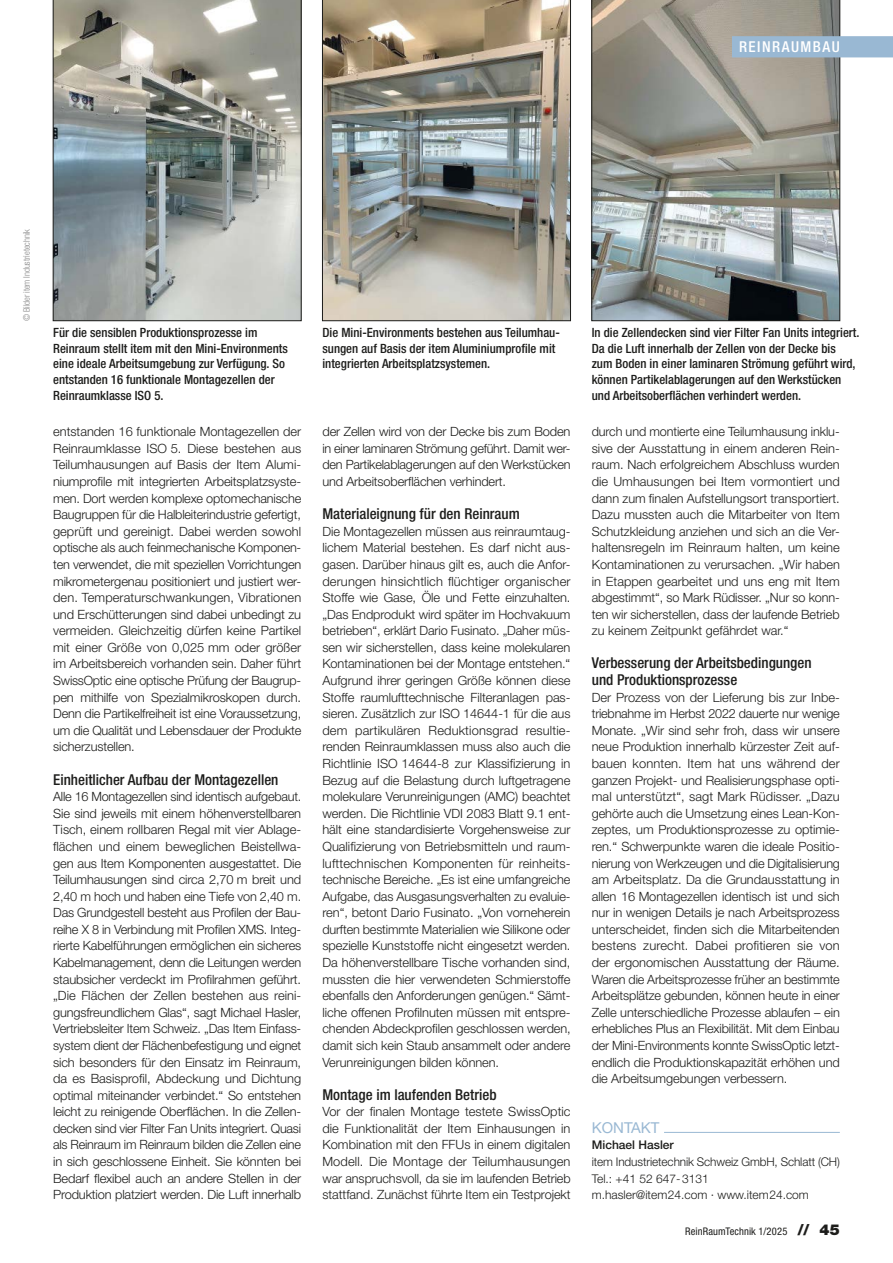
<style>
.page{position:relative;width:893px;height:1263px;background:#fff}
.page>*{position:absolute;margin:0;border:0;box-sizing:border-box;transform-origin:0 0}
.t1{font:500 condensed 15px/16.6px "Helvetica Neue LT Std";color:#1d1d1b}
.t2{font:500 condensed 15px "Helvetica Neue LT Std";letter-spacing:.1em;color:#fff}
.t3{font:15px "Helvetica Neue LT Std";color:#99b8d3}
.t4{font:300 12.75px/16.6px "Helvetica Neue LT Std";letter-spacing:-.005em;color:#1d1d1b;text-align:justify}
.t5{font:500 condensed 12.75px/15.8px "Helvetica Neue LT Std";color:#1d1d1b}
.t6{font:300 12px/16.6px "Helvetica Neue LT Std";letter-spacing:-.01em;color:#1d1d1b}
.t7{font:500 12px "Helvetica Neue LT Std";color:#1d1d1b}
.t8{font:condensed 10.5px "Helvetica Neue LT Std";letter-spacing:.01em;color:#1d1d1b}
.t9{font:300 condensed 9px "Helvetica Neue LT Std";letter-spacing:-.01em;color:#878787}
.s1{font-weight:900;font-stretch:normal;font-size:15px}
</style>
<div class="page">
<svg style="left:53px;top:0;width:248px;height:321px;background:#9a9f9b"></svg>
<img style="left:322px;top:0;width:249px;height:321px">
<svg style="left:592px;top:0;width:248px;height:321px;background:#93948f"></svg>
<hr style="left:664px;top:1132px;width:176px;height:1px;background:#99b8d3">
<div style="left:732px;top:36px;width:161px;height:21px;background:#99b8d3"></div>
<p class="t2" style="left:739px;top:38px;width:43px">Reinrau</p>
<p class="t2" style="left:801px;top:38px;width:32px">mbau</p>
<p class="t9" style="left:21px;top:321px;width:94px;rotate:-90deg">© Bilder item Industrietechnik</p>
<p class="t5" style="left:53px;top:324px;width:236px">Für die sensiblen Produktionsprozesse im Reinraum stellt item mit den Mini-Environments eine ideale Arbeitsumgebung zur Verfügung. So entstanden 16 funktionale Montagezellen der Reinraumklasse ISO 5.</p>
<p class="t4" style="left:53px;top:423px;width:250px">entstanden 16 funktionale Montagezellen der Reinraumklasse ISO 5. Diese bestehen aus Teilumhausungen auf Basis der Item Alumi&shy;niumprofile mit integrierten Arbeitsplatzsyste&shy;men. Dort werden komplexe optomechanische Baugruppen für die Halbleiterindustrie gefertigt, geprüft und gereinigt. Dabei werden sowohl optische als auch feinmechanische Komponen&shy;ten verwendet, die mit speziellen Vorrichtungen mikrometergenau positioniert und justiert wer&shy;den. Temperaturschwankungen, Vibrationen und Erschütterungen sind dabei unbedingt zu vermeiden. Gleichzeitig dürfen keine Partikel mit einer Größe von 0,025 mm oder größer im Arbeitsbereich vorhanden sein. Daher führt SwissOptic eine optische Prüfung der Baugrup&shy;pen mithilfe von Spezialmikroskopen durch.<br>Denn die Partikelfreiheit ist eine Voraussetzung, um die Qualität und Lebensdauer der Produkte sicherzustellen.</p>
<p class="t1" style="left:53px;top:771px;width:227px">Einheitlicher Aufbau der Montagezellen</p>
<p class="t4" style="left:53px;top:788px;width:250px">Alle 16 Montagezellen sind identisch aufgebaut.<br>Sie sind jeweils mit einem höhenverstellbaren Tisch, einem rollbaren Regal mit vier Ablage&shy;flächen und einem beweglichen Beistellwa&shy;gen aus Item Komponenten ausgestattet. Die Teilumhausungen sind circa 2,70 m breit und 2,40 m hoch und haben eine Tiefe von 2,40 m.<br>Das Grundgestell besteht aus Profilen der Bau&shy;reihe X 8 in Verbindung mit Profilen XMS. Integ&shy;rierte Kabelführungen ermöglichen ein sicheres Kabelmanagement, denn die Leitungen werden staubsicher verdeckt im Profilrahmen geführt. „Die Flächen der Zellen bestehen aus reini&shy;gungsfreundlichem Glas“, sagt Michael Hasler, Vertriebsleiter Item Schweiz. „Das Item Einfass&shy;system dient der Flächenbefestigung und eignet sich besonders für den Einsatz im Reinraum, da es Basisprofil, Abdeckung und Dichtung optimal miteinander verbindet.“ So entstehen leicht zu reinigende Oberflächen. In die Zellen&shy;decken sind vier Filter Fan Units integriert. Quasi als Reinraum im Reinraum bilden die Zellen eine in sich geschlossene Einheit. Sie könnten bei Bedarf flexibel auch an andere Stellen in der Produktion platziert werden. Die Luft innerhalb</p>
<p class="t5" style="left:322px;top:324px;width:239px">Die Mini-Environments bestehen aus Teilumhau&shy;sungen auf Basis der item Aluminiumprofile mit integrierten Arbeitsplatzsystemen.</p>
<p class="t5" style="left:592px;top:324px;width:269px">In die Zellendecken sind vier Filter Fan Units integriert.<br>Da die Luft innerhalb der Zellen von der Decke bis zum Boden in einer laminaren Strömung geführt wird, können Partikelablagerungen auf den Werkstücken und Arbeitsoberflächen verhindert werden.</p>
<p class="t4" style="left:322px;top:423px;width:250px">der Zellen wird von der Decke bis zum Boden in einer laminaren Strömung geführt. Damit wer&shy;den Partikelablagerungen auf den Werkstücken und Arbeitsoberflächen verhindert.</p>
<p class="t1" style="left:322px;top:505px;width:199px">Materialeignung für den Reinraum</p>
<p class="t4" style="left:322px;top:523px;width:250px">Die Montagezellen müssen aus reinraumtaug&shy;lichem Material bestehen. Es darf nicht aus&shy;gasen. Darüber hinaus gilt es, auch die Anfor&shy;derungen hinsichtlich flüchtiger organischer Stoffe wie Gase, Öle und Fette einzuhalten. „Das Endprodukt wird später im Hochvakuum betrieben“, erklärt Dario Fusinato. „Daher müs&shy;sen wir sicherstellen, dass keine molekularen Kontaminationen bei der Montage entstehen.“ Aufgrund ihrer geringen Größe können diese Stoffe raumlufttechnische Filteranlagen pas&shy;sieren. Zusätzlich zur ISO 14644-1 für die aus dem partikulären Reduktionsgrad resultie&shy;renden Reinraumklassen muss also auch die Richtlinie ISO 14644-8 zur Klassifizierung in Bezug auf die Belastung durch luftgetragene molekulare Verunreinigungen (AMC) beachtet werden. Die Richtlinie VDI 2083 Blatt 9.1 ent&shy;hält eine standardisierte Vorgehensweise zur Qualifizierung von Betriebsmitteln und raum&shy;lufttechnischen Komponenten für reinheits&shy;technische Bereiche. „Es ist eine umfangreiche Aufgabe, das Ausgasungsverhalten zu evaluie&shy;ren“, betont Dario Fusinato. „Von vorneherein durften bestimmte Materialien wie Silikone oder spezielle Kunststoffe nicht eingesetzt werden.<br>Da höhenverstellbare Tische vorhanden sind, mussten die hier verwendeten Schmierstoffe ebenfalls den Anforderungen genügen.“ Sämt&shy;liche offenen Profilnuten müssen mit entspre&shy;chenden Abdeckprofilen geschlossen werden, damit sich kein Staub ansammelt oder andere Verunreinigungen bilden können.</p>
<p class="t1" style="left:322px;top:1086px;width:176px">Montage im laufenden Betrieb</p>
<p class="t4" style="left:322px;top:1103px;width:250px">Vor der finalen Montage testete SwissOptic die Funktionalität der Item Einhausungen in Kombination mit den FFUs in einem digitalen Modell. Die Montage der Teilumhausungen war anspruchsvoll, da sie im laufenden Betrieb stattfand. Zunächst führte Item ein Testprojekt</p>
<p class="t4" style="left:592px;top:423px;width:250px">durch und montierte eine Teilumhausung inklu&shy;sive der Ausstattung in einem anderen Rein&shy;raum. Nach erfolgreichem Abschluss wurden die Umhausungen bei Item vormontiert und dann zum finalen Aufstellungsort transportiert.<br>Dazu mussten auch die Mitarbeiter von Item Schutzkleidung anziehen und sich an die Ver&shy;haltensregeln im Reinraum halten, um keine Kontaminationen zu verursachen. „Wir haben in Etappen gearbeitet und uns eng mit Item abgestimmt“, so Mark Rüdisser. „Nur so konn&shy;ten wir sicherstellen, dass der laufende Betrieb zu keinem Zeitpunkt gefährdet war.“</p>
<p class="t1" style="left:592px;top:655px;width:221px">Verbesserung der Arbeitsbedingungen und Produktionsprozesse</p>
<p class="t4" style="left:592px;top:688px;width:250px">Der Prozess von der Lieferung bis zur Inbe&shy;triebnahme im Herbst 2022 dauerte nur wenige Monate. „Wir sind sehr froh, dass wir unsere neue Produktion innerhalb kürzester Zeit auf&shy;bauen konnten. Item hat uns während der ganzen Projekt- und Realisierungsphase opti&shy;mal unterstützt“, sagt Mark Rüdisser. „Dazu gehörte auch die Umsetzung eines Lean-Kon&shy;zeptes, um Produktionsprozesse zu optimie&shy;ren.“ Schwerpunkte waren die ideale Positio&shy;nierung von Werkzeugen und die Digitalisierung am Arbeitsplatz. Da die Grundausstattung in allen 16 Montagezellen identisch ist und sich nur in wenigen Details je nach Arbeitsprozess unterscheidet, finden sich die Mitarbeitenden bestens zurecht. Dabei profitieren sie von der ergonomischen Ausstattung der Räume.<br>Waren die Arbeitsprozesse früher an bestimmte Arbeitsplätze gebunden, können heute in einer Zelle unterschiedliche Prozesse ablaufen – ein erhebliches Plus an Flexibilität. Mit dem Einbau der Mini-Environments konnte SwissOptic letzt&shy;endlich die Produktionskapazität erhöhen und die Arbeitsumgebungen verbessern.</p>
<p class="t3" style="left:592px;top:1118px;width:69px">KONTAKT</p>
<p class="t7" style="left:592px;top:1138px;width:84px">Michael Hasler</p>
<p class="t6" style="left:592px;top:1153px;width:250px">item Industrietechnik Schweiz GmbH, Schlatt (CH)<br>Tel.: +41 52 647-3131<br>m.hasler@item24.com · www.item24.com</p>
<p class="t8" style="left:685px;top:1225px;width:156px">ReinRaumTechnik 1/2025 <span class="s1">// 45</span></p>
</div>
